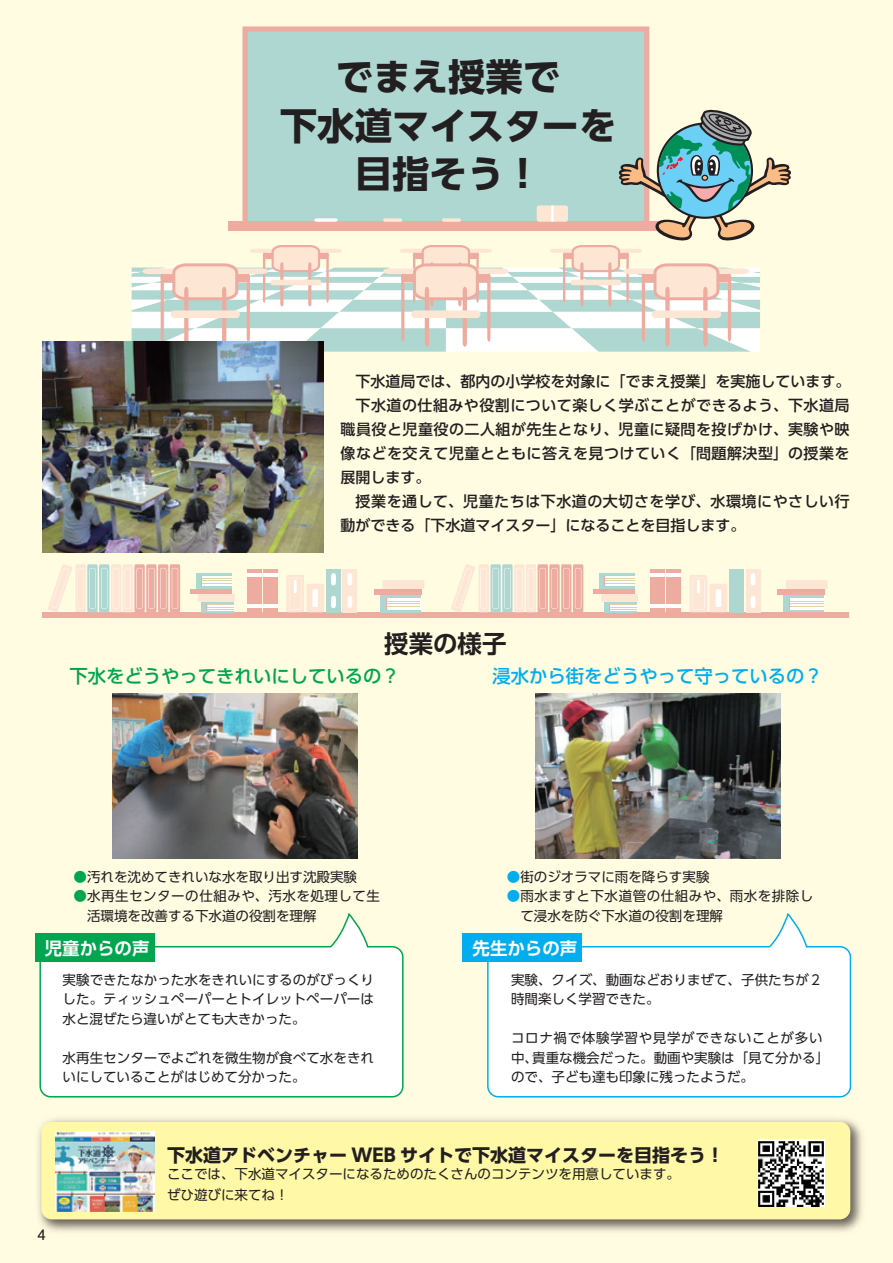
<style>
.page{position:relative;width:893px;height:1263px;background:#fffce1}
.page>*{position:absolute;margin:0;border:0;box-sizing:border-box;transform-origin:0 0}
.t1{font:700 37.35px/48.6px "UD Shin Go Pro";color:#231f20;text-align:center}
.t2{font:700 24.45px "UD Shin Go Pro De";color:#231f20}
.t3{font:500 18.3px "UD Shin Go Pro";color:#00a54f}
.t4{font:500 18.3px "UD Shin Go Pro";color:#00aeef}
.t5{font:700 18px "UD Shin Go Pro";color:#231f20}
.t6{font:700 17.4px "UD Shin Go Pro De";color:#fff}
.t7{font:15.9px "Nimbus San";color:#231f20}
.t8{font:500 15px/24px "UD Shin Go Pro";letter-spacing:.035em;color:#231f20}
.t9{font:13.5px/19.5px "UD Shin Go Pro";color:#231f20}
.t10{font:13.5px/19.5px "UD Shin Go Pro";letter-spacing:.04em;color:#231f20}
.s1{color:#00a54f}
.s2{color:#00aeef}
</style>
<div class="page">
<div style="left:783px;top:595px;width:40px;height:17px;background:#fff"></div>
<hr style="left:787px;top:601px;width:36px;height:1px;background:#e0d3aa">
<hr style="left:787px;top:604px;width:36px;height:1px;background:#e0d3aa">
<hr style="left:787px;top:606px;width:36px;height:1px;background:#e0d3aa">
<hr style="left:787px;top:597px;width:3px;height:14px;background:#eeaba0">
<div style="left:783px;top:595px;width:5px;height:17px;background:#afd7d2"></div>
<hr style="left:783px;top:610px;width:40px;height:2px;background:#afd7d2">
<hr style="left:783px;top:595px;width:40px;height:3px;background:#afd7d2">
<div style="left:43px;top:612px;width:403px;height:6px;background:#eeaba0"></div>
<div style="left:263px;top:569px;width:14px;height:43px;background:#eeaba0"></div>
<hr style="left:263px;top:573px;width:14px;height:3px;background:#fff">
<hr style="left:263px;top:605px;width:14px;height:3px;background:#fff">
<div style="left:247px;top:569px;width:14px;height:43px;background:#eeaba0"></div>
<hr style="left:247px;top:573px;width:14px;height:3px;background:#fff">
<hr style="left:247px;top:605px;width:14px;height:3px;background:#fff">
<svg style="left:202px;top:575px;width:29px;height:11px"></svg>
<hr style="left:199px;top:583px;width:32px;height:1px;background:#e0d3aa">
<hr style="left:199px;top:581px;width:32px;height:1px;background:#e0d3aa">
<hr style="left:199px;top:578px;width:32px;height:1px;background:#e0d3aa">
<svg style="left:200px;top:575px;width:2px;height:11px"></svg>
<hr style="left:196px;top:573px;width:4px;height:15px;background:#afd7d2">
<hr style="left:196px;top:573px;width:35px;height:2px;background:#afd7d2">
<hr style="left:196px;top:586px;width:35px;height:2px;background:#afd7d2">
<svg style="left:198px;top:594px;width:37px;height:18px"></svg>
<hr style="left:190px;top:589px;width:42px;height:4px;background:#eeaba0">
<svg style="left:48px;top:564px;width:132px;height:48px"></svg>
<div style="left:306px;top:584px;width:18px;height:28px;background:#fde7d4;border-radius:2px"></div>
<div style="left:312px;top:589px;width:6px;height:18px;background:#fff;border-radius:2px"></div>
<div style="left:326px;top:569px;width:14px;height:43px;background:#afd7d2"></div>
<svg style="left:331px;top:596px;width:5px;height:12px"></svg>
<svg style="left:331px;top:573px;width:5px;height:12px"></svg>
<div style="left:343px;top:569px;width:14px;height:43px;background:#fde7d4"></div>
<svg style="left:347px;top:596px;width:5px;height:12px"></svg>
<svg style="left:347px;top:573px;width:5px;height:12px"></svg>
<div style="left:286px;top:575px;width:18px;height:37px;background:#fde7d4;border-radius:2px"></div>
<svg style="left:289px;top:578px;width:12px;height:31px"></svg>
<div style="left:380px;top:595px;width:40px;height:17px;background:#fff"></div>
<hr style="left:383px;top:601px;width:37px;height:1px;background:#e0d3aa">
<hr style="left:383px;top:604px;width:37px;height:1px;background:#e0d3aa">
<hr style="left:383px;top:606px;width:37px;height:1px;background:#e0d3aa">
<hr style="left:384px;top:597px;width:3px;height:14px;background:#eeaba0">
<div style="left:380px;top:595px;width:5px;height:17px;background:#afd7d2"></div>
<hr style="left:380px;top:610px;width:40px;height:2px;background:#afd7d2">
<hr style="left:380px;top:595px;width:40px;height:3px;background:#afd7d2">
<svg style="left:383px;top:580px;width:41px;height:9px"></svg>
<div style="left:374px;top:590px;width:47px;height:5px;background:#eeaba0"></div>
<div style="left:446px;top:612px;width:403px;height:6px;background:#eeaba0"></div>
<div style="left:666px;top:569px;width:15px;height:43px;background:#eeaba0"></div>
<hr style="left:666px;top:573px;width:15px;height:3px;background:#fff">
<hr style="left:666px;top:605px;width:15px;height:3px;background:#fff">
<div style="left:650px;top:569px;width:14px;height:43px;background:#eeaba0"></div>
<hr style="left:650px;top:573px;width:14px;height:3px;background:#fff">
<hr style="left:650px;top:605px;width:14px;height:3px;background:#fff">
<svg style="left:605px;top:575px;width:29px;height:11px"></svg>
<hr style="left:602px;top:583px;width:32px;height:1px;background:#e0d3aa">
<hr style="left:602px;top:581px;width:32px;height:1px;background:#e0d3aa">
<hr style="left:602px;top:578px;width:32px;height:1px;background:#e0d3aa">
<div style="left:599px;top:573px;width:5px;height:15px;background:#afd7d2"></div>
<hr style="left:599px;top:573px;width:35px;height:2px;background:#afd7d2">
<hr style="left:599px;top:586px;width:35px;height:2px;background:#afd7d2">
<svg style="left:601px;top:594px;width:37px;height:18px"></svg>
<hr style="left:593px;top:589px;width:42px;height:4px;background:#eeaba0">
<svg style="left:451px;top:564px;width:132px;height:48px"></svg>
<div style="left:709px;top:584px;width:18px;height:28px;background:#fde7d4;border-radius:2px"></div>
<div style="left:716px;top:589px;width:5px;height:18px;background:#fff;border-radius:2px"></div>
<div style="left:730px;top:569px;width:14px;height:43px;background:#afd7d2"></div>
<div style="left:746px;top:569px;width:14px;height:43px;background:#fde7d4"></div>
<svg style="left:750px;top:596px;width:5px;height:12px"></svg>
<svg style="left:750px;top:573px;width:5px;height:12px"></svg>
<svg style="left:689px;top:575px;width:18px;height:37px"></svg>
<svg style="left:692px;top:578px;width:12px;height:31px"></svg>
<svg style="left:786px;top:580px;width:42px;height:9px"></svg>
<div style="left:777px;top:590px;width:47px;height:5px;background:#eeaba0"></div>
<svg style="left:242px;top:26px;width:407px;height:84px;background:#b4d3cd"></svg>
<svg style="left:132px;top:110px;width:659px;height:242px"></svg>
<img style="left:42px;top:341px;width:282px;height:212px">
<svg style="left:39px;top:914px;width:365px;height:184px;background:#f9fcf6"></svg>
<svg style="left:487px;top:914px;width:365px;height:184px"></svg>
<img style="left:112px;top:693px;width:245px;height:166px">
<img style="left:535px;top:693px;width:245px;height:166px">
<div style="left:35px;top:933px;width:119px;height:29px;background:#00a54f"></div>
<div style="left:463px;top:933px;width:119px;height:29px;background:#00aeef"></div>
<img style="left:38px;top:1118px;width:824px;height:114px">
<div style="left:41px;top:1122px;width:809px;height:97px;background:#fff8a6;border-radius:11px"></div>
<img style="left:55px;top:1131px;width:99px;height:81px">
<img style="left:757px;top:1139px;width:68px;height:67px">
<h1 class="t1" style="left:280px;top:51px;width:338px">でまえ授業で<br>下水道マイスターを目指そう！</h1>
<p class="t8" style="left:341px;top:369px;width:511px">　下水道局では、都内の小学校を対象に「でまえ授業」を実施しています。　下水道の仕組みや役割について楽しく学ぶことができるよう、下水道局職員役と児童役の二人組が先生となり、児童に疑問を投げかけ、実験や映像などを交えて児童とともに答えを見つけていく「問題解決型」の授業を展開します。<br>　授業を通して、児童たちは下水道の大切さを学び、水環境にやさしい行動ができる「下水道マイスター」になることを目指します。</p>
<h2 class="t2" style="left:384px;top:624px;width:124px">授業の様子</h2>
<h3 class="t3" style="left:69px;top:661px;width:332px">下水をどうやってきれいにしているの？</h3>
<h3 class="t4" style="left:492px;top:661px;width:332px">浸水から街をどうやって守っているの？</h3>
<p class="t9" style="left:74px;top:866px;width:285px"><span class="s1">●</span>汚れを沈めてきれいな水を取り出す沈殿実験</p>
<p class="t10" style="left:87px;top:886px;width:294px;text-indent:-14px"><span class="s1">●</span>水再生センターの仕組みや、汚水を処理して生活環境を改善する下水道の役割を理解</p>
<p class="t9" style="left:507px;top:866px;width:204px"><span class="s2">●</span>街のジオラマに雨を降らす実験</p>
<p class="t10" style="left:520px;top:886px;width:294px;text-indent:-14px"><span class="s2">●</span>雨水ますと下水道管の仕組みや、雨水を排除して浸水を防ぐ下水道の役割を理解</p>
<p class="t6" style="left:45px;top:934px;width:106px">児童からの声</p>
<p class="t6" style="left:473px;top:934px;width:106px">先生からの声</p>
<p class="t9" style="left:63px;top:969px;width:313px;text-align:justify">実験できたなかった水をきれいにするのがびっくりした。ティッシュペーパーとトイレットペーパーは水と混ぜたら違いがとても大きかった。</p>
<p class="t9" style="left:63px;top:1047px;width:313px">水再生センターでよごれを微生物が食べて水をきれいにしていることがはじめて分かった。</p>
<p class="t9" style="left:511px;top:969px;width:313px">実験、クイズ、動画などおりまぜて、子供たちが２時間楽しく学習できた。</p>
<p class="t9" style="left:511px;top:1028px;width:320px">コロナ禍で体験学習や見学ができないことが多い中、貴重な機会だった。動画や実験は「見て分かる」ので、子ども達も印象に残ったようだ。</p>
<p class="t7" style="left:37px;top:1226px;width:10px">4</p>
<h3 class="t5" style="left:167px;top:1140px;width:558px">下水道アドベンチャー WEB サイトで下水道マイスターを目指そう！</h3>
<p class="t9" style="left:167px;top:1162px;width:515px;line-height:21px">ここでは、下水道マイスターになるためのたくさんのコンテンツを用意しています。ぜひ遊びに来てね！</p>
</div>
